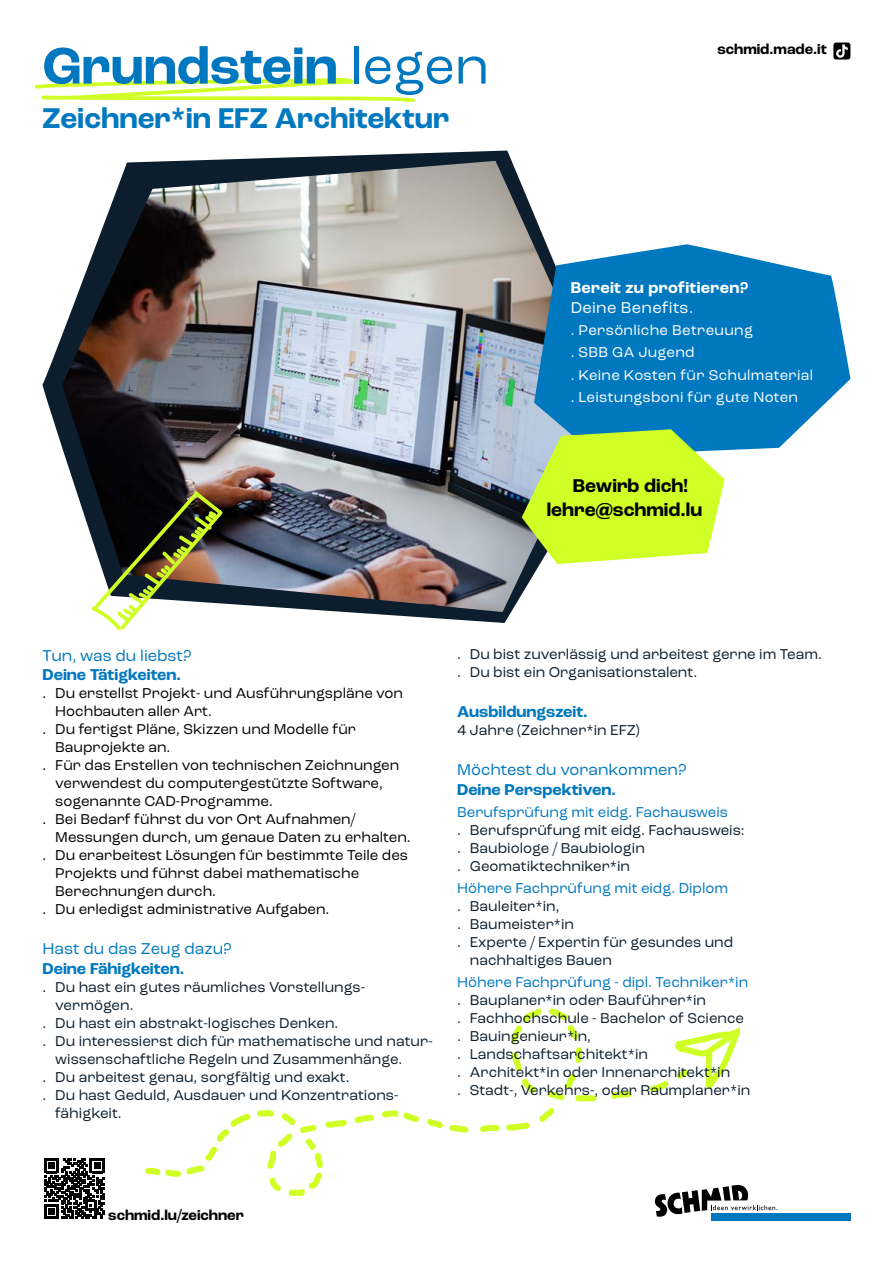
<style>
.page{position:relative;width:893px;height:1263px;background:#fff}
.page>*{position:absolute;margin:0;border:0;box-sizing:border-box;transform-origin:0 0}
.t1{font:700 54px "Roc Grotesk";color:#0078bf}
.t2{font:700 30px "Roc Grotesk";color:#0078bf}
.t3{font:700 19.5px "Roc Grotesk";color:#000}
.Untertitel{font:700 16.5px "Roc Grotesk";color:#0078bf}
.Untertitel-2{font:16.5px "Roc Grotesk";color:#0078bf}
.t4{font:700 16.5px "Roc Grotesk";letter-spacing:.02em;color:#fff}
.t5{font:16.5px "Roc Grotesk";letter-spacing:.02em;color:#fff}
.Untertitel_2{font:15px/18px "Roc Grotesk";color:#0c1e2d}
.t6{font:15px/18px "Roc Grotesk";color:#000}
.t7{font:15px "Roc Grotesk";letter-spacing:.02em;color:#fff}
.Untertitel_2-2{font:15px "Roc Grotesk";color:#0078bf}
.t8{font:700 15px "Roc Grotesk";color:#000}
.Untertitel-3{font:15px "Roc Grotesk";color:#0078bf}
.s1{font-weight:400}
</style>
<div class="page">
<div style="left:711px;top:1213px;width:139px;height:7px;background:#0077be"></div>
<svg style="left:655px;top:1185px;width:122px;height:32px"></svg>
<svg style="left:42px;top:151px;width:470px;height:472px"></svg>
<img style="left:62px;top:161px;width:496px;height:451px">
<svg style="left:833px;top:43px;width:17px;height:17px"></svg>
<svg style="left:35px;top:78px;width:380px;height:24px"></svg>
<svg style="left:649px;top:1027px;width:91px;height:65px"></svg>
<svg style="left:611px;top:1091px;width:21px;height:8px"></svg>
<div style="left:578px;top:1095px;width:16px;height:6px;background:#cfff24"></div>
<svg style="left:145px;top:1008px;width:441px;height:188px"></svg>
<svg style="left:44px;top:1158px;width:60px;height:60px"></svg>
<svg style="left:92px;top:491px;width:130px;height:139px"></svg>
<svg style="left:534px;top:244px;width:316px;height:207px;background:#278ac5"></svg>
<svg style="left:522px;top:429px;width:203px;height:135px;background:#c3f04a"></svg>
<p class="t1" style="left:43px;top:32px;width:448px">Grundstein <span class="s1">legen</span></p>
<p class="t2" style="left:43px;top:100px;width:408px">Zeichner*in EFZ Architektur</p>
<p class="t8" style="left:717px;top:40px;width:111px">schmid.made.it</p>
<p class="t4" style="left:571px;top:277px;width:179px">Bereit zu profitieren?</p>
<p class="t5" style="left:571px;top:297px;width:124px">Deine Benefits.</p>
<p class="t7" style="left:571px;top:321px;width:184px">. Persönliche Betreuung</p>
<p class="t7" style="left:571px;top:343px;width:126px">. SBB GA Jugend</p>
<p class="t7" style="left:571px;top:366px;width:244px">. Keine Kosten für Schulmaterial</p>
<p class="t7" style="left:571px;top:388px;width:229px">. Leistungsboni für gute Noten</p>
<p class="t3" style="left:573px;top:474px;width:117px">Bewirb dich!</p>
<p class="t3" style="left:547px;top:497px;width:157px">lehre@schmid.lu</p>
<p class="Untertitel-2" style="left:43px;top:645px;width:150px">Tun, was du liebst?</p>
<p class="Untertitel" style="left:43px;top:665px;width:140px">Deine Tätigkeiten.</p>
<p class="t6" style="left:55px;top:684px;width:349px;text-indent:-13px">. Du erstellst Projekt- und Ausführungspläne von<br>Hochbauten aller Art.</p>
<p class="t6" style="left:55px;top:720px;width:302px;text-indent:-13px">. Du fertigst Pläne, Skizzen und Modelle für<br>Bauprojekte an.</p>
<p class="t6" style="left:55px;top:756px;width:346px;text-indent:-13px">. Für das Erstellen von technischen Zeichnungen verwendest du computergestützte Software, sogenannte CAD-Programme.</p>
<p class="t6" style="left:55px;top:810px;width:357px;text-indent:-13px">. Bei Bedarf führst du vor Ort Aufnahmen/<br>Messungen durch, um genaue Daten zu erhalten.</p>
<p class="t6" style="left:55px;top:846px;width:354px;text-indent:-13px">. Du erarbeitest Lösungen für bestimmte Teile des<br>Projekts und führst dabei mathematische<br>Berechnungen durch.</p>
<p class="t6" style="left:43px;top:900px;width:288px">. Du erledigst administrative Aufgaben.</p>
<p class="Untertitel-2" style="left:43px;top:939px;width:191px">Hast du das Zeug dazu?</p>
<p class="Untertitel" style="left:43px;top:958px;width:143px">Deine Fähigkeiten.</p>
<p class="Untertitel_2" style="left:55px;top:978px;width:311px;text-indent:-13px">. Du hast ein gutes räumliches Vorstellungs&shy;vermögen.</p>
<p class="Untertitel_2" style="left:43px;top:1014px;width:297px">. Du hast ein abstrakt-logisches Denken.</p>
<p class="Untertitel_2" style="left:55px;top:1032px;width:379px;text-indent:-13px">. Du interessierst dich für mathematische und natur&shy;wissenschaftliche Regeln und Zusammenhänge.</p>
<p class="Untertitel_2" style="left:43px;top:1068px;width:309px">. Du arbeitest genau, sorgfältig und exakt.</p>
<p class="Untertitel_2" style="left:55px;top:1086px;width:345px;text-indent:-13px">. Du hast Geduld, Ausdauer und Konzentrations&shy;fähigkeit.</p>
<p class="Untertitel_2" style="left:457px;top:645px;width:366px">. Du bist zuverlässig und arbeitest gerne im Team.</p>
<p class="Untertitel_2" style="left:457px;top:663px;width:242px">. Du bist ein Organisationstalent.</p>
<p class="Untertitel" style="left:457px;top:701px;width:132px">Ausbildungszeit.</p>
<p class="Untertitel_2" style="left:457px;top:721px;width:184px">4 Jahre (Zeichner*in EFZ)</p>
<p class="Untertitel-2" style="left:457px;top:759px;width:231px">Möchtest du vorankommen?</p>
<p class="Untertitel" style="left:457px;top:779px;width:161px">Deine Perspektiven.</p>
<p class="Untertitel-3" style="left:457px;top:803px;width:273px">Berufsprüfung mit eidg. Fachausweis</p>
<p class="Untertitel_2" style="left:457px;top:821px;width:289px">. Berufsprüfung mit eidg. Fachausweis:</p>
<p class="Untertitel_2" style="left:457px;top:839px;width:189px">. Baubiologe / Baubiologin</p>
<p class="Untertitel_2" style="left:457px;top:857px;width:174px">. Geomatiktechniker*in</p>
<p class="Untertitel_2-2" style="left:457px;top:879px;width:273px">Höhere Fachprüfung mit eidg. Diplom</p>
<p class="Untertitel_2" style="left:457px;top:897px;width:104px">. Bauleiter*in,</p>
<p class="Untertitel_2" style="left:457px;top:915px;width:119px">. Baumeister*in</p>
<p class="Untertitel_2" style="left:470px;top:933px;width:265px;text-indent:-13px">. Experte / Expertin für gesundes und nachhaltiges Bauen</p>
<p class="Untertitel_2-2" style="left:457px;top:973px;width:293px">Höhere Fachprüfung - dipl. Techniker*in</p>
<p class="Untertitel_2" style="left:457px;top:991px;width:250px">. Bauplaner*in oder Bauführer*in</p>
<p class="Untertitel_2" style="left:457px;top:1009px;width:288px">. Fachhochschule - Bachelor of Science</p>
<p class="Untertitel_2" style="left:457px;top:1027px;width:135px">. Bauingenieur*in,</p>
<p class="Untertitel_2" style="left:457px;top:1045px;width:192px">. Landschaftsarchitekt*in</p>
<p class="Untertitel_2" style="left:457px;top:1063px;width:275px">. Architekt*in oder Innenarchitekt*in</p>
<p class="Untertitel_2" style="left:457px;top:1081px;width:295px">. Stadt-, Verkehrs-, oder Raumplaner*in</p>
<p class="t8" style="left:108px;top:1206px;width:137px">schmid.lu/zeichner</p>
</div>
